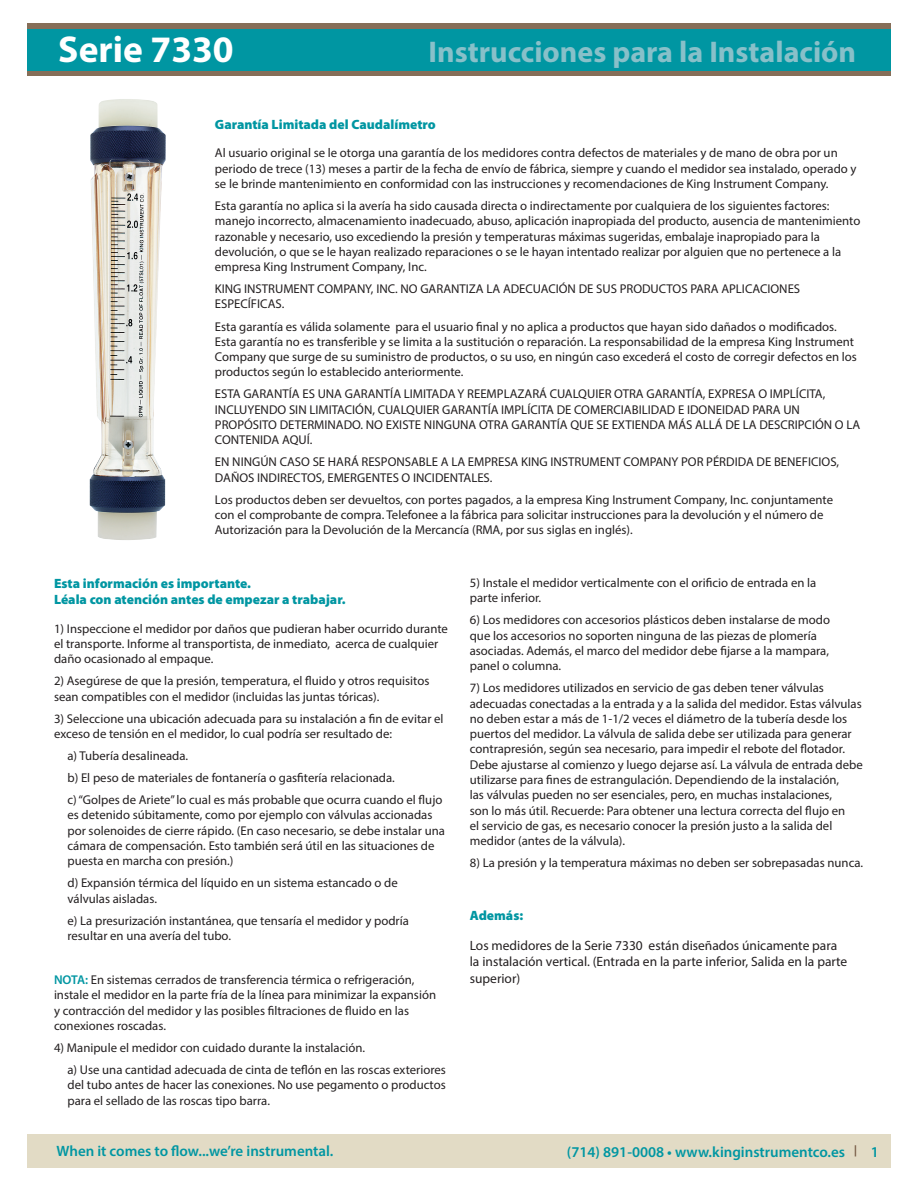
<style>
.page{position:relative;width:918px;height:1188px;background:#fff}
.page>*{position:absolute;margin:0;border:0;box-sizing:border-box;transform-origin:0 0}
.t1{font:700 37.5px "Myriad Pro";color:#fff}
.t2{font:700 30px "Myriad Pro";color:#88c0c9}
.t3{font:600 15px "Myriad Pro";color:#0096a2}
.t4{font:13.5px/16.5px "Myriad Pro";color:#231f20}
.t5{font:900 13.5px/16.2px "Myriad Pro";color:#0096a2}
.t6{font:12.75px/15.3px "Myriad Pro";color:#231f20}
.s1{font-weight:600;color:#0096a2}
</style>
<div class="page">
<div style="left:27px;top:1134px;width:864px;height:34px;background:#e2dbc5"></div>
<div style="left:27px;top:23px;width:864px;height:53px;background:#866e58"></div>
<div style="left:27px;top:29px;width:864px;height:41px;background:#0096a2"></div>
<img style="left:90px;top:99px;width:76px;height:441px">
<h1 class="t1" style="left:58px;top:25px;width:177px">Serie 7330</h1>
<h2 class="t2" style="left:429px;top:32px;width:429px">Instrucciones para la Instalación</h2>
<p class="t5" style="left:215px;top:116px;width:222px">Garantía Limitada del Caudalímetro</p>
<p class="t6" style="left:215px;top:145px;width:643px">Al usuario original se le otorga una garantía de los medidores contra defectos de materiales y de mano de obra por un periodo de trece (13) meses a partir de la fecha de envío de fábrica, siempre y cuando el medidor sea instalado, operado y se le brinde mantenimiento en conformidad con las instrucciones y recomendaciones de King Instrument Company.</p>
<p class="t6" style="left:215px;top:198px;width:647px">Esta garantía no aplica si la avería ha sido causada directa o indirectamente por cualquiera de los siguientes factores: manejo incorrecto, almacenamiento inadecuado, abuso, aplicación inapropiada del producto, ausencia de mantenimiento razonable y necesario, uso excediendo la presión y temperaturas máximas sugeridas, embalaje inapropiado para la devolución, o que se le hayan realizado reparaciones o se le hayan intentado realizar por alguien que no pertenece a la empresa King Instrument Company, Inc.</p>
<p class="t6" style="left:215px;top:281px;width:587px">KING INSTRUMENT COMPANY, INC. NO GARANTIZA LA ADECUACIÓN DE SUS PRODUCTOS PARA APLICACIONES<br>ESPECÍFICAS.</p>
<p class="t6" style="left:215px;top:318px;width:644px">Esta garantía es válida solamente para el usuario final y no aplica a productos que hayan sido dañados o modificados.<br>Esta garantía no es transferible y se limita a la sustitución o reparación. La responsabilidad de la empresa King Instrument Company que surge de su suministro de productos, o su uso, en ningún caso excederá el costo de corregir defectos en los productos según lo establecido anteriormente.</p>
<p class="t6" style="left:215px;top:386px;width:647px">ESTA GARANTÍA ES UNA GARANTÍA LIMITADA Y REEMPLAZARÁ CUALQUIER OTRA GARANTÍA, EXPRESA O IMPLÍCITA, INCLUYENDO SIN LIMITACIÓN, CUALQUIER GARANTÍA IMPLÍCITA DE COMERCIABILIDAD E IDONEIDAD PARA UN PROPÓSITO DETERMINADO. NO EXISTE NINGUNA OTRA GARANTÍA QUE SE EXTIENDA MÁS ALLÁ DE LA DESCRIPCIÓN O LA CONTENIDA AQUÍ.</p>
<p class="t6" style="left:215px;top:454px;width:626px">EN NINGÚN CASO SE HARÁ RESPONSABLE A LA EMPRESA KING INSTRUMENT COMPANY POR PÉRDIDA DE BENEFICIOS,<br>DAÑOS INDIRECTOS, EMERGENTES O INCIDENTALES.</p>
<p class="t6" style="left:215px;top:492px;width:620px">Los productos deben ser devueltos, con portes pagados, a la empresa King Instrument Company, Inc. conjuntamente con el comprobante de compra. Telefonee a la fábrica para solicitar instrucciones para la devolución y el número de<br>Autorización para la Devolución de la Mercancía (RMA, por sus siglas en inglés).</p>
<p class="t5" style="left:54px;top:575px;width:293px">Esta información es importante.<br>Léala con atención antes de empezar a trabajar.</p>
<p class="t6" style="left:54px;top:620px;width:395px">1) Inspeccione el medidor por daños que pudieran haber ocurrido durante el transporte. Informe al transportista, de inmediato, acerca de cualquier daño ocasionado al empaque.</p>
<p class="t6" style="left:54px;top:673px;width:377px">2) Asegúrese de que la presión, temperatura, el fluido y otros requisitos sean compatibles con el medidor (incluidas las juntas tóricas).</p>
<p class="t6" style="left:54px;top:710px;width:391px">3) Seleccione una ubicación adecuada para su instalación a fin de evitar el exceso de tensión en el medidor, lo cual podría ser resultado de:</p>
<p class="t6" style="left:68px;top:744px;width:376px;line-height:22px">a) Tubería desalineada.<br>b) El peso de materiales de fontanería o gasfitería relacionada.<br>c) “Golpes de Ariete” lo cual es más probable que ocurra cuando el flujo</p>
<p class="t6" style="left:68px;top:807px;width:379px">es detenido súbitamente, como por ejemplo con válvulas accionadas por solenoides de cierre rápido. (En caso necesario, se debe instalar una cámara de compensación. Esto también será útil en las situaciones de puesta en marcha con presión.)</p>
<p class="t6" style="left:68px;top:875px;width:332px">d) Expansión térmica del líquido en un sistema estancado o de válvulas aisladas.</p>
<p class="t6" style="left:68px;top:912px;width:343px">e) La presurización instantánea, que tensaría el medidor y podría resultar en una avería del tubo.</p>
<p class="t6" style="left:54px;top:972px;width:384px"><span class="s1">NOTA:</span> En sistemas cerrados de transferencia térmica o refrigeración, instale el medidor en la parte fría de la línea para minimizar la expansión y contracción del medidor y las posibles filtraciones de fluido en las conexiones roscadas.</p>
<p class="t6" style="left:68px;top:1036px;width:380px;line-height:22px;text-indent:-14px">4) Manipule el medidor con cuidado durante la instalación.<br>a) Use una cantidad adecuada de cinta de teflón en las roscas exteriores</p>
<p class="t6" style="left:68px;top:1077px;width:380px">del tubo antes de hacer las conexiones. No use pegamento o productos para el sellado de las roscas tipo barra.</p>
<p class="t6" style="left:470px;top:575px;width:348px">5) Instale el medidor verticalmente con el orificio de entrada en la parte inferior.</p>
<p class="t6" style="left:470px;top:612px;width:362px">6) Los medidores con accesorios plásticos deben instalarse de modo que los accesorios no soporten ninguna de las piezas de plomería asociadas. Además, el marco del medidor debe fijarse a la mampara, panel o columna.</p>
<p class="t6" style="left:470px;top:680px;width:395px">7) Los medidores utilizados en servicio de gas deben tener válvulas adecuadas conectadas a la entrada y a la salida del medidor. Estas válvulas no deben estar a más de 1-1/2 veces el diámetro de la tubería desde los puertos del medidor. La válvula de salida debe ser utilizada para generar contrapresión, según sea necesario, para impedir el rebote del flotador.<br>Debe ajustarse al comienzo y luego dejarse así. La válvula de entrada debe utilizarse para fines de estrangulación. Dependiendo de la instalación,<br>las válvulas pueden no ser esenciales, pero, en muchas instalaciones,<br>son lo más útil. Recuerde: Para obtener una lectura correcta del flujo en<br>el servicio de gas, es necesario conocer la presión justo a la salida del medidor (antes de la válvula).</p>
<p class="t6" style="left:470px;top:855px;width:395px">8) La presión y la temperatura máximas no deben ser sobrepasadas nunca.</p>
<p class="t5" style="left:470px;top:907px;width:55px">Además:</p>
<p class="t4" style="left:470px;top:937px;width:379px">Los medidores de la Serie 7330 están diseñados únicamente para la instalación vertical. (Entrada en la parte inferior, Salida en la parte superior)</p>
<p class="t3" style="left:57px;top:1141px;width:278px">When it comes to flow...we’re instrumental.</p>
<p class="t3" style="left:567px;top:1142px;width:280px">(714) 891-0008 • www.kinginstrumentco.es</p>
<p class="t3" style="left:871px;top:1142px;width:10px">1</p>
</div>
